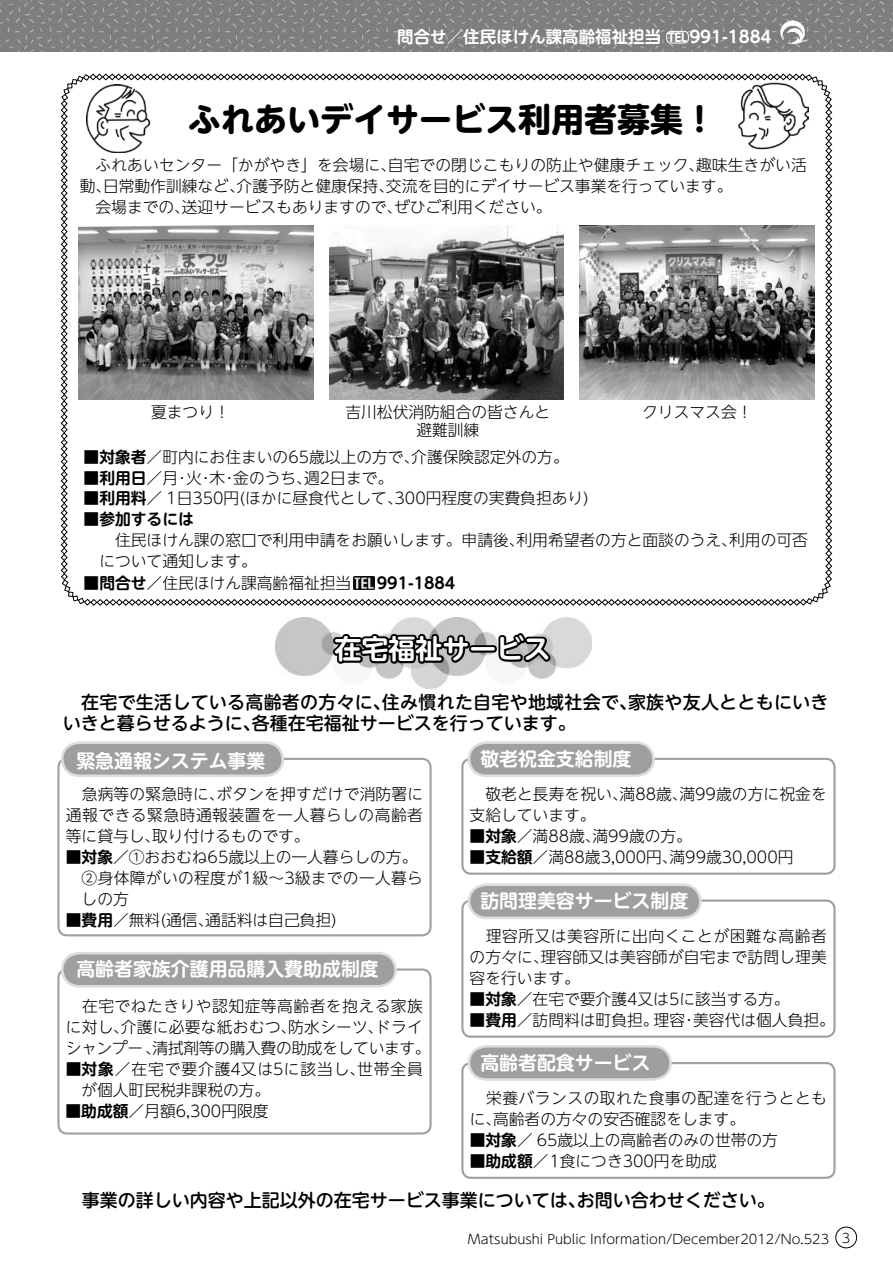
<style>
.page{position:relative;width:893px;height:1263px;background:#fff}
.page>*{position:absolute;margin:0;border:0;box-sizing:border-box;transform-origin:0 0}
.t1{font:700 33px "UD Shin M Go Pro";color:#000}
.t2{font:700 27px "UD Shin M Go Pro De";color:#fff}
.t3{font:700 18.9px "UD Shin M Go Pro De";color:#fff}
.t4{font:500 18px/21px "UD Shin M Go Pro";color:#000}
.t5{font:700 16.5px "UD Shin M Go Pro De";color:#fff}
.t6{font:300 15.75px/21px "UD Shin Go NT Pro";color:#000}
.t7{font:300 15.75px/21px "UD Shin Go NT Pro";letter-spacing:.03em;color:#000}
.t8{font:300 15.75px/21px "UD Shin Go NT Pro";letter-spacing:.06em;color:#000}
.t9{font:300 15.75px "UD Shin M Go Pro";color:#000}
.t10{font:700 15.75px "UD Shin M Go Pro De";color:#000}
.t11{font:300 12.9px "UD Shin M Go Pro";color:#000}
.s1{font-family:"UD Shin M Go Pro";font-size:12px}
.s2{font-family:"UD Shin M Go Pro De";font-weight:700}
.s3{font-family:"UD Shin M Go Pro"}
.s4{font-family:"UD Shin Go NT Pro"}
</style>
<div class="page">
<svg style="left:61px;top:73px;width:771px;height:533px"></svg>
<img style="left:0;top:0;width:893px;height:51px">
<img style="left:780px;top:19px;width:28px;height:26px">
<div style="left:666px;top:31px;width:23px;height:12px;border:1px solid #fff;border-radius:4px"></div>
<img style="left:276px;top:617px;width:316px;height:72px">
<div style="left:57px;top:758px;width:375px;height:178px;border:2px solid #9f9fa0;border-radius:9px"></div>
<div style="left:461px;top:758px;width:375px;height:117px;border:2px solid #9f9fa0;border-radius:9px"></div>
<div style="left:461px;top:899px;width:375px;height:139px;border:2px solid #9f9fa0;border-radius:9px"></div>
<div style="left:461px;top:1062px;width:375px;height:117px;border:2px solid #9f9fa0;border-radius:9px"></div>
<div style="left:57px;top:968px;width:375px;height:166px;border:2px solid #9f9fa0;border-radius:9px"></div>
<svg style="left:60px;top:741px;width:225px;height:36px;background:#adadad"></svg>
<svg style="left:466px;top:741px;width:190px;height:36px;background:#aeaeaf"></svg>
<svg style="left:466px;top:883px;width:237px;height:36px;background:#adadae"></svg>
<svg style="left:466px;top:1045px;width:207px;height:36px;background:#adadae"></svg>
<svg style="left:60px;top:952px;width:338px;height:36px;background:#ababac"></svg>
<div style="left:836px;top:1227px;width:21px;height:21px;border:1px solid #000;border-radius:50%"></div>
<svg style="left:329px;top:632px;width:143px;height:34px;background:#464646"></svg>
<div style="left:469px;top:645px;width:28px;height:8px;border:4px solid #000;border-radius:2px"></div>
<svg style="left:496px;top:630px;width:56px;height:35px"></svg>
<img style="left:329px;top:226px;width:235px;height:174px">
<img style="left:79px;top:226px;width:234px;height:174px">
<img style="left:580px;top:226px;width:234px;height:174px">
<img style="left:353px;top:577px;width:21px;height:12px">
<img style="left:733px;top:83px;width:75px;height:68px">
<img style="left:86px;top:85px;width:70px;height:68px">
<p class="t5" style="left:397px;top:24px;width:287px">問合せ／住民ほけん課高齢福祉担当 　</p>
<p class="t5" style="left:668px;top:24px;width:105px"><span class="s1">TEL</span> 991-1884</p>
<h1 class="t1" style="left:188px;top:92px;width:529px">ふれあいデイサービス利用者募集！</h1>
<p class="t6" style="left:96px;top:154px;width:713px">ふれあいセンター「かがやき」を会場に､自宅での閉じこもりの防止や健康チェック､趣味生きがい活</p>
<p class="t6" style="left:80px;top:175px;width:654px">動､日常動作訓練など､介護予防と健康保持､交流を目的にデイサービス事業を行っています。</p>
<p class="t6" style="left:95px;top:196px;width:458px">会場までの､送迎サービスもありますので､ぜひご利用ください。</p>
<p class="t6" style="left:151px;top:401px;width:80px">夏まつり！</p>
<p class="t6" style="left:345px;top:401px;width:206px">吉川松伏消防組合の皆さんと</p>
<p class="t6" style="left:642px;top:401px;width:112px">クリスマス会！</p>
<p class="t6" style="left:416px;top:419px;width:64px">避難訓練</p>
<p class="t6" style="left:84px;top:445px;width:487px"><span class="s2">■対象者</span>／町内にお住まいの<span class="s3">65</span>歳以上の方で､介護保険認定外の方。</p>
<p class="t6" style="left:84px;top:466px;width:311px"><span class="s2">■利用日</span>／月･火･木･金のうち､週<span class="s3">2</span>日まで。</p>
<p class="t6" style="left:84px;top:487px;width:507px"><span class="s2">■利用料</span>／ <span class="s3">1</span>日<span class="s3">350</span>円<span class="s3">(</span>ほかに昼食代として､<span class="s3">300</span>円程度の実費負担あり<span class="s3">)</span></p>
<p class="t10" style="left:84px;top:507px;width:112px">■参加するには</p>
<p class="t6" style="left:99px;top:529px;width:710px;text-indent:16px">住民ほけん課の窓口で利用申請をお願いします。申請後､利用希望者の方と面談のうえ､利用の可否について通知します。</p>
<p class="t6" style="left:84px;top:572px;width:269px"><span class="s2">■問合せ</span>／住民ほけん課高齢福祉担当</p>
<p class="t10" style="left:377px;top:570px;width:80px">991-1884</p>
<h2 class="t2" style="left:334px;top:627px;width:217px">在宅福祉サービス</h2>
<p class="t4" style="left:63px;top:691px;width:767px">　在宅で生活している高齢者の方々に､住み慣れた自宅や地域社会で､家族や友人とともにいきいきと暮らせるように､各種在宅福祉サービスを行っています。</p>
<p class="t3" style="left:76px;top:745px;width:190px">緊急通報システム事業</p>
<p class="t6" style="left:66px;top:783px;width:359px;text-align:justify;text-indent:16px">急病等の緊急時に､ボタンを押すだけで消防署に通報できる緊急時通報装置を一人暮らしの高齢者等に貸与し､取り付けるものです。</p>
<p class="t6" style="left:82px;top:846px;width:343px;text-indent:-16px"><span class="s2">■対象</span>／①おおむね<span class="s3">65</span>歳以上の一人暮らしの方。<br>②身体障がいの程度が<span class="s3">1</span>級～<span class="s3">3</span>級までの一人暮らしの方</p>
<p class="t6" style="left:66px;top:909px;width:273px"><span class="s2">■費用</span>／無料<span class="s3">(</span>通信､通話料は自己負担<span class="s3">)</span></p>
<p class="t3" style="left:76px;top:953px;width:304px">高齢者家族介護用品購入費助成制度</p>
<p class="t6" style="left:66px;top:995px;width:367px;text-align:center">在宅でねたきりや認知症等高齢者を抱える家族<br>に対し､介護に必要な紙おむつ､防水シーツ､ドライシャンプー､清拭剤等の購入費の助成をしています。</p>
<p class="t8" style="left:81px;top:1058px;width:343px;text-indent:-16px"><span class="s2">■対象</span>／在宅で要介護<span class="s3">4</span>又は<span class="s3">5</span>に該当し､世帯全員が個人町民税非課税の方。</p>
<p class="t6" style="left:66px;top:1100px;width:205px"><span class="s2">■助成額</span>／月額<span class="s3">6,300</span>円限度</p>
<p class="t3" style="left:480px;top:743px;width:153px">敬老祝金支給制度</p>
<p class="t6" style="left:470px;top:783px;width:359px;text-indent:16px">敬老と長寿を祝い､満<span class="s3">88</span>歳､満<span class="s3">99</span>歳の方に祝金を支給しています。</p>
<p class="t6" style="left:470px;top:825px;width:224px"><span class="s2">■対象</span>／満<span class="s3">88</span>歳､満<span class="s3">99</span>歳の方。</p>
<p class="t9" style="left:470px;top:844px;width:325px"><span class="s2">■支給額</span><span class="s4">／満</span>88<span class="s4">歳</span>3,000<span class="s4">円､満</span>99<span class="s4">歳</span>30,000<span class="s4">円</span></p>
<p class="t3" style="left:480px;top:886px;width:209px">訪問理美容サービス制度</p>
<p class="t6" style="left:470px;top:925px;width:359px;text-align:justify;text-indent:16px">理容所又は美容所に出向くことが困難な高齢者の方々に､理容師又は美容師が自宅まで訪問し理美容を行います。</p>
<p class="t6" style="left:470px;top:988px;width:322px"><span class="s2">■対象</span>／在宅で要介護<span class="s3">4</span>又は<span class="s3">5</span>に該当する方。</p>
<p class="t6" style="left:470px;top:1009px;width:367px"><span class="s2">■費用</span>／訪問料は町負担。理容･美容代は個人負担。</p>
<p class="t3" style="left:480px;top:1047px;width:172px">高齢者配食サービス</p>
<p class="t7" style="left:470px;top:1087px;width:359px;text-indent:16px">栄養バランスの取れた食事の配達を行うとともに､高齢者の方々の安否確認をします。</p>
<p class="t6" style="left:470px;top:1129px;width:310px"><span class="s2">■対象</span>／ <span class="s3">65</span>歳以上の高齢者のみの世帯の方</p>
<p class="t6" style="left:470px;top:1150px;width:249px"><span class="s2">■助成額</span>／<span class="s3">1</span>食につき<span class="s3">300</span>円を助成</p>
<p class="t4" style="left:64px;top:1188px;width:713px">　事業の詳しい内容や上記以外の在宅サービス事業については､お問い合わせください。</p>
<p class="t11" style="left:468px;top:1229px;width:384px">Matsubushi Public Information/December2012/No.523 3</p>
</div>
